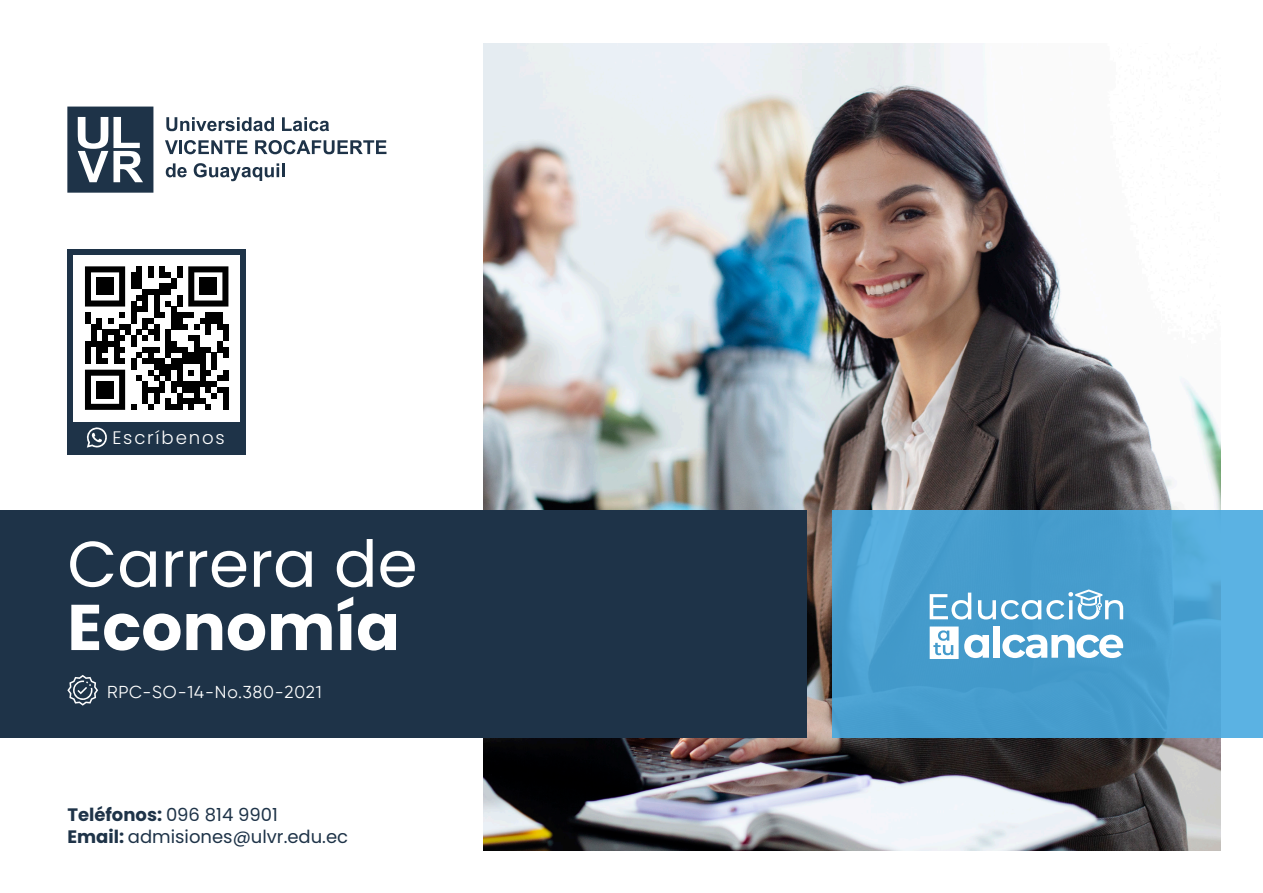
<style>
.page{position:relative;width:1263px;height:893px;background:#fff}
.page>*{position:absolute;margin:0;border:0;box-sizing:border-box;transform-origin:0 0}
.t1{font:64.5px "Poppins";color:#fff}
.t2{font:700 64.5px "Poppins";color:#fff}
.t3{font:300 18.15px "Poppins";letter-spacing:.1em;color:#fff}
.t4{font:18px/21.6px "Poppins";color:#1e3348}
.t5{font:17.25px "Gilroy";letter-spacing:.05em;color:#fff}
.s1{font-weight:700}
</style>
<div class="page">
<img style="left:483px;top:43px;width:737px;height:807px">
<svg style="left:67px;top:107px;width:86px;height:86px"></svg>
<svg style="left:166px;top:117px;width:108px;height:14px"></svg>
<svg style="left:282px;top:117px;width:47px;height:14px"></svg>
<svg style="left:165px;top:140px;width:13px;height:14px"></svg>
<hr style="left:179px;top:140px;width:3px;height:14px;background:#1e3348">
<svg style="left:184px;top:140px;width:63px;height:14px"></svg>
<svg style="left:255px;top:140px;width:131px;height:14px"></svg>
<svg style="left:166px;top:163px;width:21px;height:14px"></svg>
<svg style="left:194px;top:163px;width:85px;height:18px"></svg>
<hr style="left:282px;top:163px;width:3px;height:14px;background:#1e3348">
<div style="left:0;top:510px;width:807px;height:228px;background:#1e3348"></div>
<svg style="left:67px;top:675px;width:31px;height:31px"></svg>
<svg style="left:832px;top:510px;width:431px;height:228px;background:#4ba1d2"></svg>
<div style="left:993px;top:626px;width:7px;height:32px;background:#fff"></div>
<svg style="left:1002px;top:635px;width:121px;height:23px"></svg>
<svg style="left:930px;top:593px;width:41px;height:26px"></svg>
<svg style="left:930px;top:626px;width:59px;height:33px"></svg>
<svg style="left:978px;top:589px;width:145px;height:31px"></svg>
<div style="left:67px;top:249px;width:179px;height:205px;background:#1e3348"></div>
<div style="left:73px;top:255px;width:167px;height:166px;background:#fff"></div>
<svg style="left:85px;top:266px;width:143px;height:144px"></svg>
<div style="left:96px;top:278px;width:18px;height:17px;background:#000"></div>
<div style="left:200px;top:278px;width:17px;height:17px;background:#000"></div>
<div style="left:96px;top:381px;width:18px;height:17px;background:#000"></div>
<svg style="left:86px;top:427px;width:21px;height:21px"></svg>
<p class="t3" style="left:112px;top:427px;width:114px">Escríbenos</p>
<h1 class="t1" style="left:67px;top:527px;width:352px">Carrera de</h1>
<h1 class="t2" style="left:67px;top:590px;width:334px">Economía</h1>
<p class="t5" style="left:107px;top:681px;width:216px">RPC-SO-14-No.380-2021</p>
<p class="t4" style="left:67px;top:804px;width:282px"><span class="s1">Teléfonos:</span> 096 814 9901<br><span class="s1">Email:</span> admisiones@ulvr.edu.ec</p>
</div>
